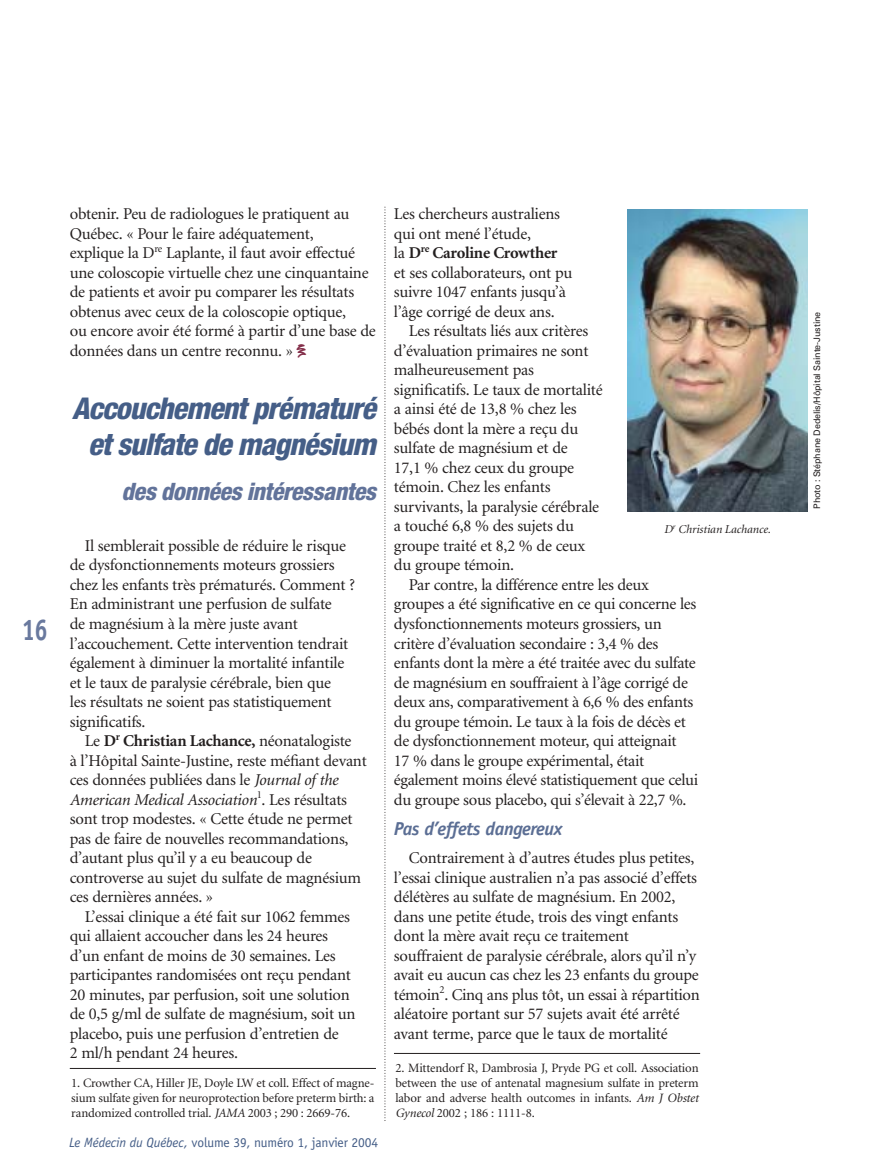
<style>
.page{position:relative;width:878px;height:1175px;background:#fff}
.page>*{position:absolute;margin:0;border:0;box-sizing:border-box;transform-origin:0 0}
.t1{font:italic 800 condensed 30px/36px "Helvetica Neue";letter-spacing:-.03em;color:#455e87;text-align:center}
.t2{font:700 30px "Officina Sans";color:#69799e;scale:.8 1}
.t3{font:italic 800 condensed 24px "Helvetica Neue";letter-spacing:-.02em;color:#62739a}
.t4{font:italic 700 18.75px "Officina Sans";letter-spacing:-.025em;color:#5b6e94}
.t5{font:16.5px/19.5px "Minion";letter-spacing:-.015em;color:#231f1f}
.t6{font:13.5px "Officina Sans";letter-spacing:-.01em;color:#455e87}
.t7{font:12.75px/15px "Minion";letter-spacing:-.01em;color:#231f1f;text-align:justify}
.t8{font:italic 12px "Minion";color:#231f1f}
.t9{font:9px "Univers";letter-spacing:-.015em;color:#231f1f}
.s1{font-family:"Mini Pics Confetti";font-weight:800;color:#842f4a}
.s2{font-weight:700}
.s3{font-style:italic}
</style>
<div class="page">
<svg style="left:384px;top:207px;width:1px;height:912px"></svg>
<img style="left:627px;top:210px;width:180px;height:302px">
<hr style="left:70px;top:1068px;width:306px;height:1px;background:#231f1f">
<hr style="left:394px;top:1053px;width:306px;height:1px;background:#231f1f">
<h1 class="t2" style="left:22px;top:618px;width:34px">16</h1>
<p class="t5" style="left:70px;top:206px;width:307px">obtenir. Peu de radiologues le pratiquent au Québec. « Pour le faire adéquatement,<br>explique la D<sup>re</sup> Laplante, il faut avoir effectué une coloscopie virtuelle chez une cinquantaine de patients et avoir pu comparer les résultats obtenus avec ceux de la coloscopie optique,<br>ou encore avoir été formé à partir d’une base de données dans un centre reconnu. » <span class="s1">c</span></p>
<h1 class="t1" style="left:72px;top:393px;width:305px">Accouchement prématuré et sulfate de magnésium</h1>
<h2 class="t3" style="left:122px;top:483px;width:256px">des données intéressantes</h2>
<p class="t5" style="left:70px;top:537px;width:287px;text-indent:15px">Il semblerait possible de réduire le risque de dysfonctionnements moteurs grossiers chez les enfants très prématurés. Comment ?<br>En administrant une perfusion de sulfate<br>de magnésium à la mère juste avant l’accouchement. Cette intervention tendrait également à diminuer la mortalité infantile et le taux de paralysie cérébrale, bien que<br>les résultats ne soient pas statistiquement significatifs.</p>
<p class="t5" style="left:70px;top:732px;width:298px;text-indent:15px">Le <span class="s2">D</span><sup>r</sup> <span class="s2">Christian Lachance,</span> néonatalogiste<br>à l’Hôpital Sainte-Justine, reste méfiant devant ces données publiées dans le <span class="s3">Journal of the American Medical Association</span><sup>1</sup>. Les résultats sont trop modestes. « Cette étude ne permet pas de faire de nouvelles recommandations, d’autant plus qu’il y a eu beaucoup de controverse au sujet du sulfate de magnésium ces dernières années. »</p>
<p class="t5" style="left:70px;top:908px;width:287px;text-indent:15px">L’essai clinique a été fait sur 1062 femmes qui allaient accoucher dans les 24 heures d’un enfant de moins de 30 semaines. Les participantes randomisées ont reçu pendant 20 minutes, par perfusion, soit une solution de 0,5 g/ml de sulfate de magnésium, soit un placebo, puis une perfusion d’entretien de<br>2 ml/h pendant 24 heures.</p>
<p class="t7" style="left:71px;top:1076px;width:305px">1. Crowther CA, Hiller JE, Doyle LW et coll. Effect of magne&shy;sium sulfate given for neuroprotection before preterm birth: a randomized controlled trial. <span class="s3">JAMA</span> 2003 ; 290 : 2669-76.</p>
<p class="t6" style="left:69px;top:1137px;width:311px"><span class="s3">Le Médecin du Québec,</span> volume 39, numéro 1, janvier 2004</p>
<p class="t5" style="left:394px;top:206px;width:180px">Les chercheurs australiens qui ont mené l’étude,<br>la <span class="s2">D</span><sup>re</sup> <span class="s2">Caroline Crowther </span>et ses collaborateurs, ont pu suivre 1047 enfants jusqu’à l’âge corrigé de deux ans.</p>
<p class="t5" style="left:394px;top:323px;width:210px;text-indent:15px">Les résultats liés aux critères d’évaluation primaires ne sont malheureusement pas significatifs. Le taux de mortalité a ainsi été de 13,8 % chez les bébés dont la mère a reçu du sulfate de magnésium et de<br>17,1 % chez ceux du groupe témoin. Chez les enfants survivants, la paralysie cérébrale a touché 6,8 % des sujets du groupe traité et 8,2 % de ceux du groupe témoin.</p>
<p class="t5" style="left:394px;top:576px;width:306px;text-indent:15px">Par contre, la différence entre les deux groupes a été significative en ce qui concerne les dysfonctionnements moteurs grossiers, un critère d’évaluation secondaire : 3,4 % des enfants dont la mère a été traitée avec du sulfate de magnésium en souffraient à l’âge corrigé de deux ans, comparativement à 6,6 % des enfants du groupe témoin. Le taux à la fois de décès et de dysfonctionnement moteur, qui atteignait<br>17 % dans le groupe expérimental, était également moins élevé statistiquement que celui du groupe sous placebo, qui s’élevait à 22,7 %.</p>
<p class="t4" style="left:394px;top:821px;width:170px">Pas d’effets dangereux</p>
<p class="t5" style="left:394px;top:849px;width:307px;text-indent:15px">Contrairement à d’autres études plus petites, l’essai clinique australien n’a pas associé d’effets délétères au sulfate de magnésium. En 2002, dans une petite étude, trois des vingt enfants dont la mère avait reçu ce traitement souffraient de paralysie cérébrale, alors qu’il n’y avait eu aucun cas chez les 23 enfants du groupe témoin<sup>2</sup>. Cinq ans plus tôt, un essai à répartition aléatoire portant sur 57 sujets avait été arrêté avant terme, parce que le taux de mortalité</p>
<p class="t8" style="left:664px;top:525px;width:108px">D<sup>r</sup> Christian Lachance.</p>
<p class="t7" style="left:395px;top:1061px;width:305px">2. Mittendorf R, Dambrosia J, Pryde PG et coll. Association between the use of antenatal magnesium sulfate in preterm labor and adverse health outcomes in infants. <span class="s3">Am J Obstet Gynecol</span> 2002 ; 186 : 1111-8.</p>
<p class="t9" style="left:813px;top:509px;width:199px;rotate:-90deg">Photo : Stéphane Dedelis/Hôpital Sainte-Justine</p>
</div>
